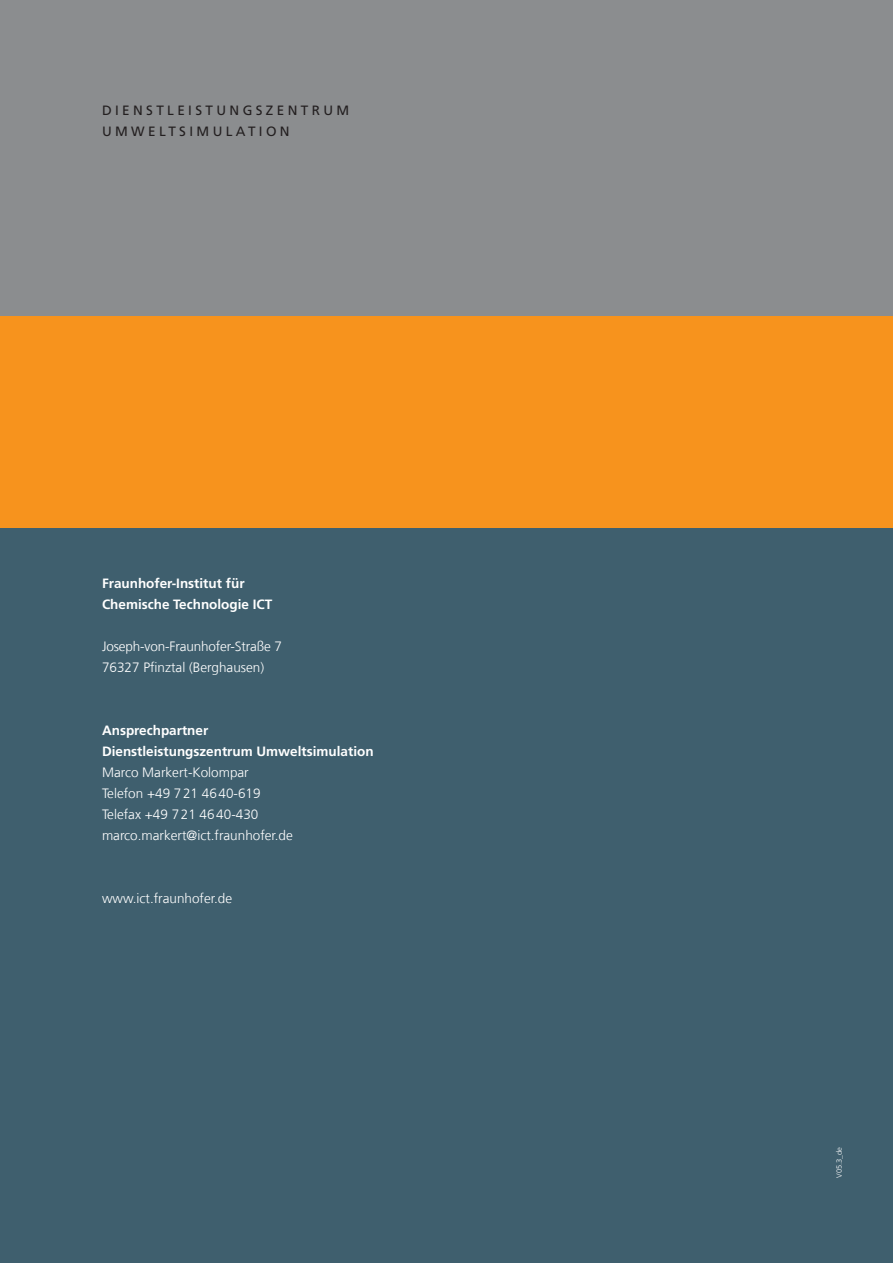
<style>
.page{position:relative;width:893px;height:1263px;background:#fff}
.page>*{position:absolute;margin:0;border:0;box-sizing:border-box;transform-origin:0 0}
.t1{font:300 13.5px/21px "Frutiger LT Com";color:#fff}
.t2{font:700 13.5px/21px "Frutiger LT Com";color:#fff}
.t3{font:13.5px/21px "Frutiger LT Com";letter-spacing:.25em;color:#231f20}
.t4{font:300 7.5px "Frutiger LT Com";color:#fff}
</style>
<div class="page">
<div style="left:0;top:528px;width:893px;height:735px;background:#3f5f6e"></div>
<div style="left:0;top:315px;width:893px;height:213px;background:#f7931d"></div>
<div style="left:0;top:0;width:893px;height:315px;background:#8b8d8f"></div>
<p class="t3" style="left:102px;top:100px;width:249px">DIENSTLEISTUNGSZENTRUM<br>UMWELTSIMULATION</p>
<p class="t2" style="left:102px;top:573px;width:172px">Fraunhofer-Institut für<br>Chemische Technologie ICT</p>
<p class="t1" style="left:102px;top:636px;width:181px">Joseph-von-Fraunhofer-Straße 7<br>76327 Pfinztal (Berghausen)</p>
<p class="t2" style="left:102px;top:720px;width:273px">Ansprechpartner<br>Dienstleistungszentrum Umweltsimulation</p>
<p class="t1" style="left:102px;top:762px;width:192px">Marco Markert-Kolompar<br>Telefon +49 721 4640-619<br>Telefax +49 721 4640-430 marco.markert@ict.fraunhofer.de</p>
<p class="t1" style="left:102px;top:888px;width:132px">www.ict.fraunhofer.de</p>
<p class="t4" style="left:835px;top:1178px;width:32px;rotate:-90deg">V05.3_de</p>
</div>
